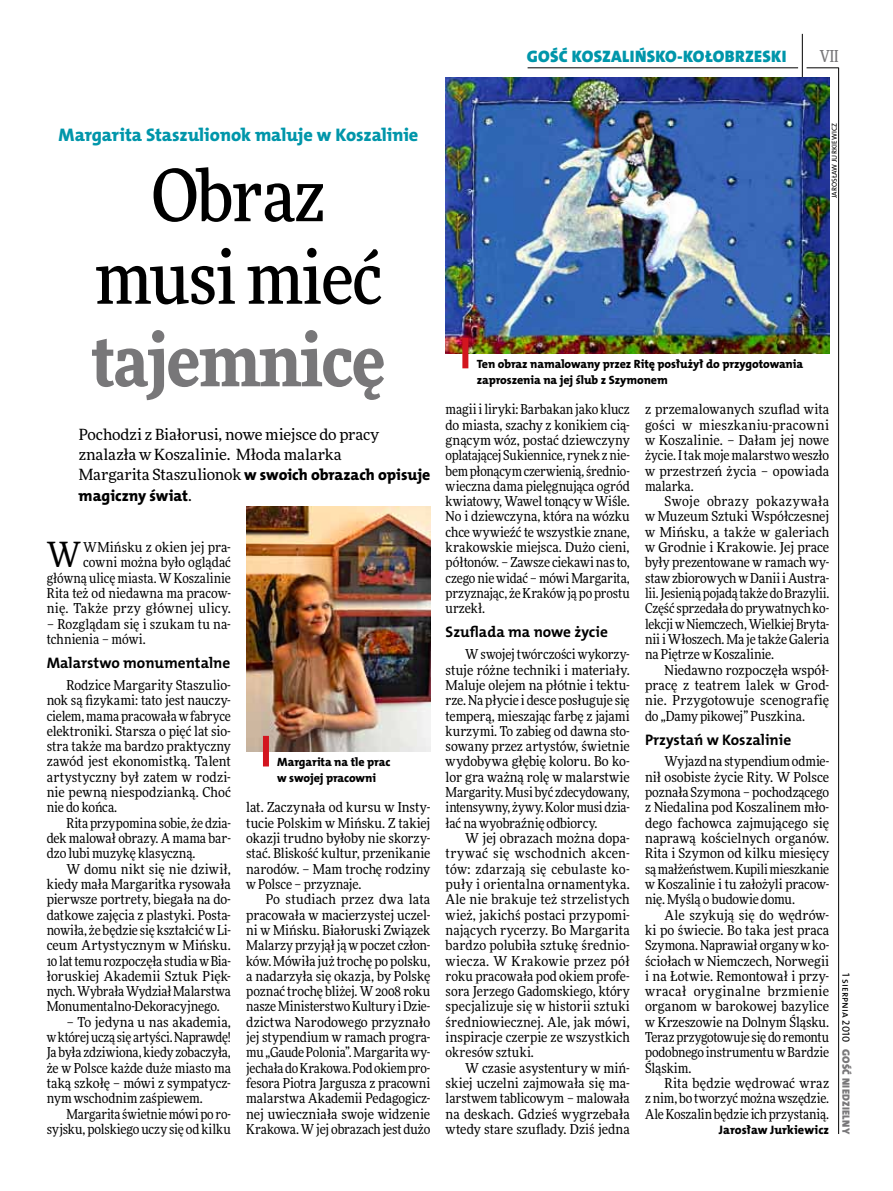
<style>
.page{position:relative;width:893px;height:1191px;background:#fff}
.page>*{position:absolute;margin:0;border:0;box-sizing:border-box;transform-origin:0 0}
.t1{font:500 72px/82.5px "Freeday Narrow";letter-spacing:-.02em;color:#000;text-align:center}
.t2{font:900 72px "Freeday Narrow";letter-spacing:-.02em;color:#787779}
.t3{font:34.8px "Freeday Narrow News";color:#000}
.t4{font:18.3px "The Mix HP8 Ex Bld";letter-spacing:-.005em;color:#0096aa}
.t5{font:16.65px "The Mix HP9 Blk";letter-spacing:.02em;color:#0096aa}
.t6{font:500 16.5px "Freeday Narrow";color:#787779;scale:.9 1}
.t7{font:15.75px/20.4px "The Mix HP8 Ex Bld";letter-spacing:-.005em;color:#000}
.t8{font:15.45px/20.4px "Freeday News";letter-spacing:-.01em;color:#000}
.t9{font:15.3px "The Mix HP7 Bld";color:#000}
.t10{font:13.65px/15.3px "Freeday Narrow News";color:#000;text-align:justify}
.t11{font:12.3px "The Mix HP8 Ex Bld";letter-spacing:.005em;color:#000}
.t12{font:12px/15.3px "The Mix HP8 Ex Bld";letter-spacing:-.005em;color:#000}
.t13{font:10.5px "The Mix HP9 Blk";letter-spacing:.025em;color:#787779}
.t14{font:10.5px "The Mix HP5 Plain";color:#000}
.t15{font:7.2px "The Mix HP5 Plain";letter-spacing:.01em;color:#000}
.s1{font-family:"Freeday News";font-size:15.45px}
</style>
<div class="page">
<hr style="left:838px;top:68px;width:1px;height:1066px;background:#000">
<hr style="left:802px;top:34px;width:1px;height:43px;background:#000">
<hr style="left:806px;top:68px;width:33px;height:1px;background:#000">
<hr style="left:528px;top:68px;width:270px;height:1px;background:#000">
<img style="left:246px;top:506px;width:184px;height:245px">
<img style="left:446px;top:77px;width:383px;height:276px">
<div style="left:263px;top:736px;width:6px;height:30px;background:#d3151f"></div>
<div style="left:462px;top:338px;width:6px;height:30px;background:#d3151f"></div>
<p class="t5" style="left:527px;top:46px;width:261px">GOŚĆ KOSZALIŃSKO-KOŁOBRZESKI</p>
<p class="t6" style="left:820px;top:46px;width:22px">VII</p>
<h3 class="t4" style="left:59px;top:123px;width:361px">Margarita Staszulionok maluje w Koszalinie</h3>
<h1 class="t1" style="left:95px;top:153px;width:289px">Obraz musi mieć</h1>
<h1 class="t2" style="left:92px;top:313px;width:295px">tajemnicę</h1>
<p class="t8" style="left:79px;top:423px;width:302px">Pochodzi z Białorusi, nowe miejsce do pracy znalazła w Koszalinie. Młoda malarka</p>
<p class="t7" style="left:79px;top:465px;width:353px"><span class="s1">Margarita Staszulionok</span> w swoich obrazach opisuje magiczny świat<span class="s1">.</span></p>
<p class="t10" style="left:47px;top:539px;width:186px;text-align:right">WMińsku z okien jej pra&shy;cowni można było oglądać główną ulicę miasta. W Koszalinie<br>Rita też od niedawna ma pracow&shy;nię. Także przy głównej ulicy.</p>
<p class="t10" style="left:47px;top:616px;width:186px">– Rozglądam się i szukam tu na&shy;tchnienia – mówi.</p>
<p class="t9" style="left:47px;top:653px;width:185px">Malarstwo monumentalne</p>
<p class="t10" style="left:47px;top:677px;width:186px;text-indent:20px">Rodzice Margarity Staszulio&shy;nok są fizykami: tato jest nauczy&shy;cielem, mama pracowała w fabryce elektroniki. Starsza o pięć lat sio&shy;stra także ma bardzo praktyczny zawód jest ekonomistką. Talent artystyczny był zatem w rodzi&shy;nie pewną niespodzianką. Choć nie do końca.</p>
<p class="t10" style="left:47px;top:815px;width:186px;text-indent:20px">Rita przypomina sobie, że dzia&shy;dek malował obrazy. A mama bar&shy;dzo lubi muzykę klasyczną.</p>
<p class="t10" style="left:47px;top:861px;width:186px;text-indent:20px">W domu nikt się nie dziwił, kiedy mała Margaritka rysowała pierwsze portrety, biegała na do&shy;datkowe zajęcia z plastyki. Posta&shy;nowiła, że będzie się kształcić w Li&shy;ceum Artystycznym w Mińsku.<br>10 lat temu rozpoczęła studia w Bia&shy;łoruskiej Akademii Sztuk Pięk&shy;nych. Wybrała Wydział Malarstwa Monumentalno-Dekoracyjnego.</p>
<p class="t10" style="left:47px;top:1014px;width:186px;text-indent:20px">– To jedyna u nas akademia, w której uczą się artyści. Naprawdę!<br>Ja była zdziwiona, kiedy zobaczyła, że w Polsce każde duże miasto ma taką szkołę – mówi z sympatycz&shy;nym wschodnim zaśpiewem.</p>
<p class="t10" style="left:47px;top:1106px;width:186px;text-align:right">Margarita świetnie mówi po ro&shy;syjsku, polskiego uczy się od kilku</p>
<h2 class="t3" style="left:47px;top:533px;width:36px">W</h2>
<p class="t12" style="left:277px;top:755px;width:115px">Margarita na tle prac w swojej pracowni</p>
<p class="t10" style="left:246px;top:799px;width:186px">lat. Zaczynała od kursu w Insty&shy;tucie Polskim w Mińsku. Z takiej okazji trudno byłoby nie skorzy&shy;stać. Bliskość kultur, przenikanie narodów. – Mam trochę rodziny w Polsce – przyznaje.</p>
<p class="t10" style="left:246px;top:891px;width:186px;text-indent:20px">Po studiach przez dwa lata pracowała w macierzystej uczel&shy;ni w Mińsku. Białoruski Związek Malarzy przyjął ją w poczet człon&shy;ków. Mówiła już trochę po polsku, a nadarzyła się okazja, by Polskę poznać trochę bliżej. W 2008 roku nasze Ministerstwo Kultury i Dzie&shy;dzictwa Narodowego przyznało jej stypendium w ramach progra&shy;mu „Gaude Polonia”. Margarita wy&shy;jechała do Krakowa. Pod okiem pro&shy;fesora Piotra Jargusza z pracowni malarstwa Akademii Pedagogicz&shy;nej uwieczniała swoje widzenie Krakowa. W jej obrazach jest dużo</p>
<p class="t15" style="left:830px;top:198px;width:76px;rotate:-90deg">Jarosław Jurkiewicz</p>
<p class="t12" style="left:477px;top:357px;width:328px">Ten obraz namalowany przez Ritę posłużył do przygotowania zaproszenia na jej ślub z Szymonem</p>
<p class="t10" style="left:446px;top:401px;width:186px">magii i liryki: Barbakan jako klucz do miasta, szachy z konikiem cią&shy;gnącym wóz, postać dziewczyny oplatającej Sukiennice, rynek z nie&shy;bem płonącym czerwienią, średnio&shy;wieczna dama pielęgnująca ogród kwiatowy, Wawel tonący w Wiśle.<br>No i dziewczyna, która na wózku chce wywieźć te wszystkie znane, krakowskie miejsca. Dużo cieni, półtonów. – Zawsze ciekawi nas to, czego nie widać – mówi Margarita, przyznając, że Kraków ją po prostu urzekł.</p>
<p class="t9" style="left:446px;top:622px;width:164px">Szuflada ma nowe życie</p>
<p class="t10" style="left:446px;top:646px;width:186px;text-indent:20px">W swojej twórczości wykorzy&shy;stuje różne techniki i materiały.<br>Maluje olejem na płótnie i tektu&shy;rze. Na płycie i desce posługuje się temperą, mieszając farbę z jajami kurzymi. To zabieg od dawna sto&shy;sowany przez artystów, świetnie wydobywa głębię koloru. Bo ko&shy;lor gra ważną rolę w malarstwie Margarity. Musi być zdecydowany, intensywny, żywy. Kolor musi dzia&shy;łać na wyobraźnię odbiorcy.</p>
<p class="t10" style="left:446px;top:830px;width:186px;text-indent:20px">W jej obrazach można dopa&shy;trywać się wschodnich akcen&shy;tów: zdarzają się cebulaste ko&shy;puły i orientalna ornamentyka.<br>Ale nie brakuje też strzelistych wież, jakichś postaci przypomi&shy;nających rycerzy. Bo Margarita bardzo polubiła sztukę średnio&shy;wiecza. W Krakowie przez pół roku pracowała pod okiem profe&shy;sora Jerzego Gadomskiego, który specjalizuje się w historii sztuki średniowiecznej. Ale, jak mówi, inspiracje czerpie ze wszystkich okresów sztuki.</p>
<p class="t10" style="left:446px;top:1060px;width:186px;text-indent:20px">W czasie asystentury w miń&shy;skiej uczelni zajmowała się ma&shy;larstwem tablicowym – malowała na deskach. Gdzieś wygrzebała wtedy stare szuflady. Dziś jedna</p>
<p class="t10" style="left:645px;top:401px;width:186px">z przemalowanych szuflad wita gości w mieszkaniu-pracowni w Koszalinie. – Dałam jej nowe życie. I tak moje malarstwo weszło w przestrzeń życia – opowiada malarka.</p>
<p class="t10" style="left:645px;top:493px;width:186px;text-indent:20px">Swoje obrazy pokazywała w Muzeum Sztuki Współczesnej w Mińsku, a także w galeriach w Grodnie i Krakowie. Jej prace były prezentowane w ramach wy&shy;staw zbiorowych w Danii i Austra&shy;lii. Jesienią pojadą także do Brazylii.<br>Część sprzedała do prywatnych ko&shy;lekcji w Niemczech, Wielkiej Bryta&shy;nii i Włoszech. Ma je także Galeria na Piętrze w Koszalinie.</p>
<p class="t10" style="left:645px;top:662px;width:186px;text-indent:20px">Niedawno rozpoczęła współ&shy;pracę z teatrem lalek w Grod&shy;nie. Przygotowuje scenografię do „Damy pikowej” Puszkina.</p>
<p class="t9" style="left:645px;top:729px;width:148px">Przystań w Koszalinie</p>
<p class="t10" style="left:645px;top:754px;width:186px;text-indent:20px">Wyjazd na stypendium odmie&shy;nił osobiste życie Rity. W Polsce poznała Szymona – pochodzącego z Niedalina pod Koszalinem mło&shy;dego fachowca zajmującego się naprawą kościelnych organów.<br>Rita i Szymon od kilku miesięcy są małżeństwem. Kupili mieszkanie w Koszalinie i tu założyli pracow&shy;nię. Myślą o budowie domu.</p>
<p class="t10" style="left:645px;top:907px;width:186px;text-indent:20px">Ale szykują się do wędrów&shy;ki po świecie. Bo taka jest praca Szymona. Naprawiał organy w ko&shy;ściołach w Niemczech, Norwegii i na Łotwie. Remontował i przy&shy;wracał oryginalne brzmienie organom w barokowej bazylice w Krzeszowie na Dolnym Śląsku.<br>Teraz przygotowuje się do remontu podobnego instrumentu w Bardzie Śląskim.</p>
<p class="t10" style="left:645px;top:1075px;width:186px;text-indent:20px">Rita będzie wędrować wraz z nim, bo tworzyć można wszędzie.<br>Ale Koszalin będzie ich przystanią.</p>
<p class="t11" style="left:719px;top:1122px;width:112px">Jarosław Jurkiewicz</p>
<p class="t14" style="left:853px;top:973px;width:71px;rotate:90deg">1 sierpnia 2010</p>
<p class="t13" style="left:853px;top:1049px;width:86px;rotate:90deg">GOŚĆ NIEDZIELNY</p>
</div>
